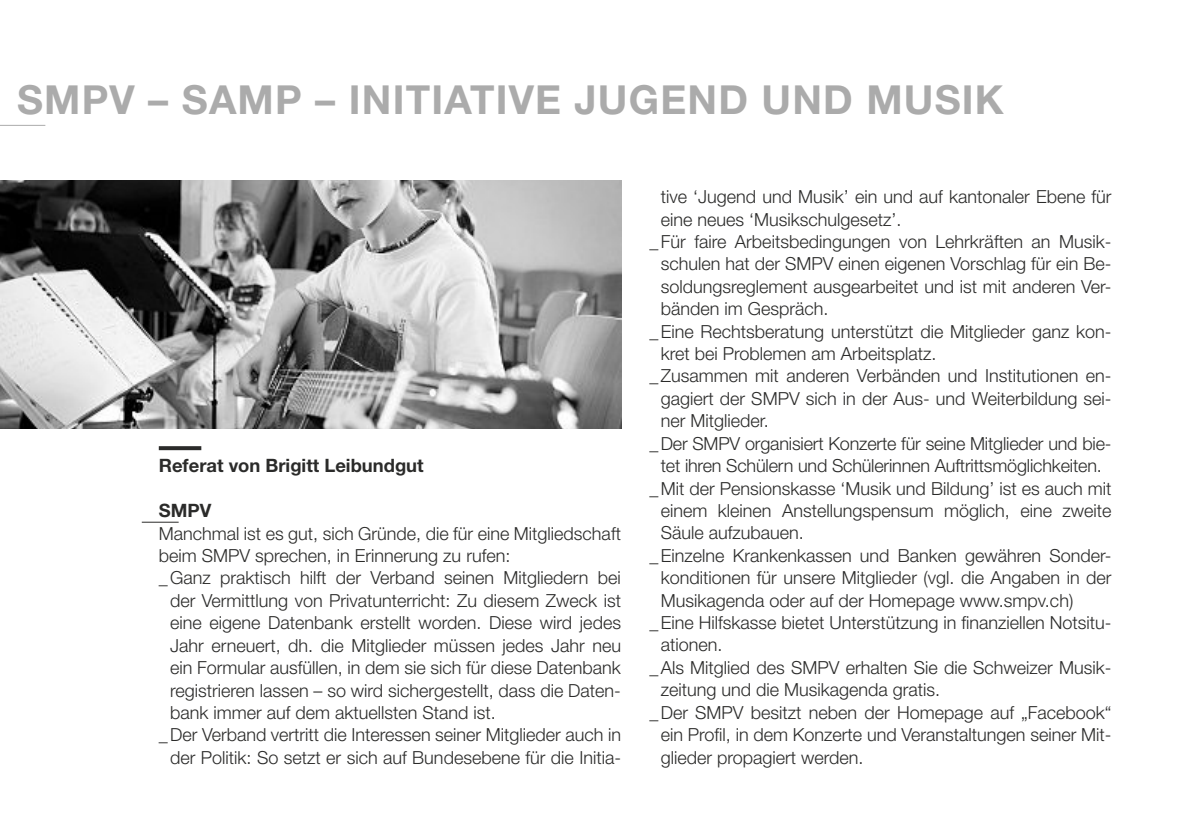
<style>
.page{position:relative;width:1191px;height:840px;background:#fff}
.page>*{position:absolute;margin:0;border:0;box-sizing:border-box;transform-origin:0 0}
.t1{font:40px "Helvetica Neue Bold OV UVUULA";letter-spacing:.03em;color:#ababab}
.t2{font:18.4px "Helvetica Neue Bold OV UVUULA";color:#2b2b2a}
.t3{font:18px "Helvetica Neue Light OV VVUULA";color:#2b2b2a}
</style>
<div class="page">
<svg style="left:159px;top:446px;width:42px;height:4px"></svg>
<hr style="left:142px;top:521px;width:37px;height:1px;background:#2b2b2a">
<hr style="left:0;top:125px;width:45px;height:1px;background:#ababab">
<img style="left:0;top:181px;width:621px;height:247px">
<h1 class="t1" style="left:17px;top:84px;width:988px">SMPV – SAMP – INITIATIVE JUGEND UND MUSIK</h1>
<p class="t2" style="left:159px;top:458px;width:266px">REFERAT VON BRIGITT LEIBUNDGUT</p>
<p class="t2" style="left:159px;top:503px;width:54px">SMPV</p>
<p class="t3" style="left:159px;top:526px;width:464px">Manchmal ist es gut, sich Gründe, die für eine Mitgliedschaft</p>
<p class="t3" style="left:159px;top:548px;width:353px">beim SMPV sprechen, in Erinnerung zu rufen:</p>
<p class="t3" style="left:159px;top:570px;width:464px">_Ganz praktisch hilft der Verband seinen Mitgliedern bei</p>
<p class="t3" style="left:170px;top:593px;width:452px">der Vermittlung von Privatunterricht: Zu diesem Zweck ist</p>
<p class="t3" style="left:170px;top:615px;width:452px">eine eigene Datenbank erstellt worden. Diese wird jedes</p>
<p class="t3" style="left:170px;top:638px;width:452px">Jahr erneuert, dh. die Mitglieder müssen jedes Jahr neu</p>
<p class="t3" style="left:170px;top:660px;width:452px">ein Formular ausfüllen, in dem sie sich für diese Datenbank</p>
<p class="t3" style="left:170px;top:682px;width:452px">registrieren lassen – so wird sichergestellt, dass die Daten-</p>
<p class="t3" style="left:170px;top:705px;width:327px">bank immer auf dem aktuellsten Stand ist.</p>
<p class="t3" style="left:159px;top:727px;width:464px">_Der Verband vertritt die Interessen seiner Mitglieder auch in</p>
<p class="t3" style="left:170px;top:750px;width:452px">der Politik: So setzt er sich auf Bundesebene für die Initia-</p>
<p class="t3" style="left:660px;top:190px;width:452px">tive ‘Jugend und Musik’ ein und auf kantonaler Ebene für</p>
<p class="t3" style="left:660px;top:212px;width:242px">eine neues ‘Musikschulgesetz’.</p>
<p class="t3" style="left:649px;top:234px;width:464px">_Für faire Arbeitsbedingungen von Lehrkräften an Musik-</p>
<p class="t3" style="left:660px;top:257px;width:452px">schulen hat der SMPV einen eigenen Vorschlag für ein Be-</p>
<p class="t3" style="left:660px;top:279px;width:452px">soldungsreglement ausgearbeitet und ist mit anderen Ver-</p>
<p class="t3" style="left:660px;top:302px;width:169px">bänden im Gespräch.</p>
<p class="t3" style="left:649px;top:324px;width:464px">_Eine Rechtsberatung unterstützt die Mitglieder ganz kon-</p>
<p class="t3" style="left:660px;top:346px;width:277px">kret bei Problemen am Arbeitsplatz.</p>
<p class="t3" style="left:649px;top:369px;width:464px">_Zusammen mit anderen Verbänden und Institutionen en-</p>
<p class="t3" style="left:660px;top:391px;width:452px">gagiert der SMPV sich in der Aus- und Weiterbildung sei-</p>
<p class="t3" style="left:660px;top:414px;width:110px">ner Mitglieder.</p>
<p class="t3" style="left:649px;top:436px;width:464px">_Der SMPV organisiert Konzerte für seine Mitglieder und bie-</p>
<p class="t3" style="left:660px;top:458px;width:442px">tet ihren Schülern und Schülerinnen Auftrittsmöglichkeiten.</p>
<p class="t3" style="left:649px;top:481px;width:464px">_Mit der Pensionskasse ‘Musik und Bildung’ ist es auch mit</p>
<p class="t3" style="left:660px;top:503px;width:452px">einem kleinen Anstellungspensum möglich, eine zweite</p>
<p class="t3" style="left:660px;top:525px;width:145px">Säule aufzubauen.</p>
<p class="t3" style="left:649px;top:548px;width:464px">_Einzelne Krankenkassen und Banken gewähren Sonder-</p>
<p class="t3" style="left:660px;top:570px;width:452px">konditionen für unsere Mitglieder (vgl. die Angaben in der</p>
<p class="t3" style="left:660px;top:593px;width:414px">Musikagenda oder auf der Homepage www.smpv.ch)</p>
<p class="t3" style="left:649px;top:615px;width:464px">_Eine Hilfskasse bietet Unterstützung in finanziellen Notsitu-</p>
<p class="t3" style="left:660px;top:637px;width:63px">ationen.</p>
<p class="t3" style="left:649px;top:660px;width:464px">_Als Mitglied des SMPV erhalten Sie die Schweizer Musik-</p>
<p class="t3" style="left:660px;top:682px;width:281px">zeitung und die Musikagenda gratis.</p>
<p class="t3" style="left:649px;top:705px;width:464px">_Der SMPV besitzt neben der Homepage auf „Facebook“</p>
<p class="t3" style="left:660px;top:727px;width:452px">ein Profil, in dem Konzerte und Veranstaltungen seiner Mit-</p>
<p class="t3" style="left:660px;top:749px;width:204px">glieder propagiert werden.</p>
</div>
